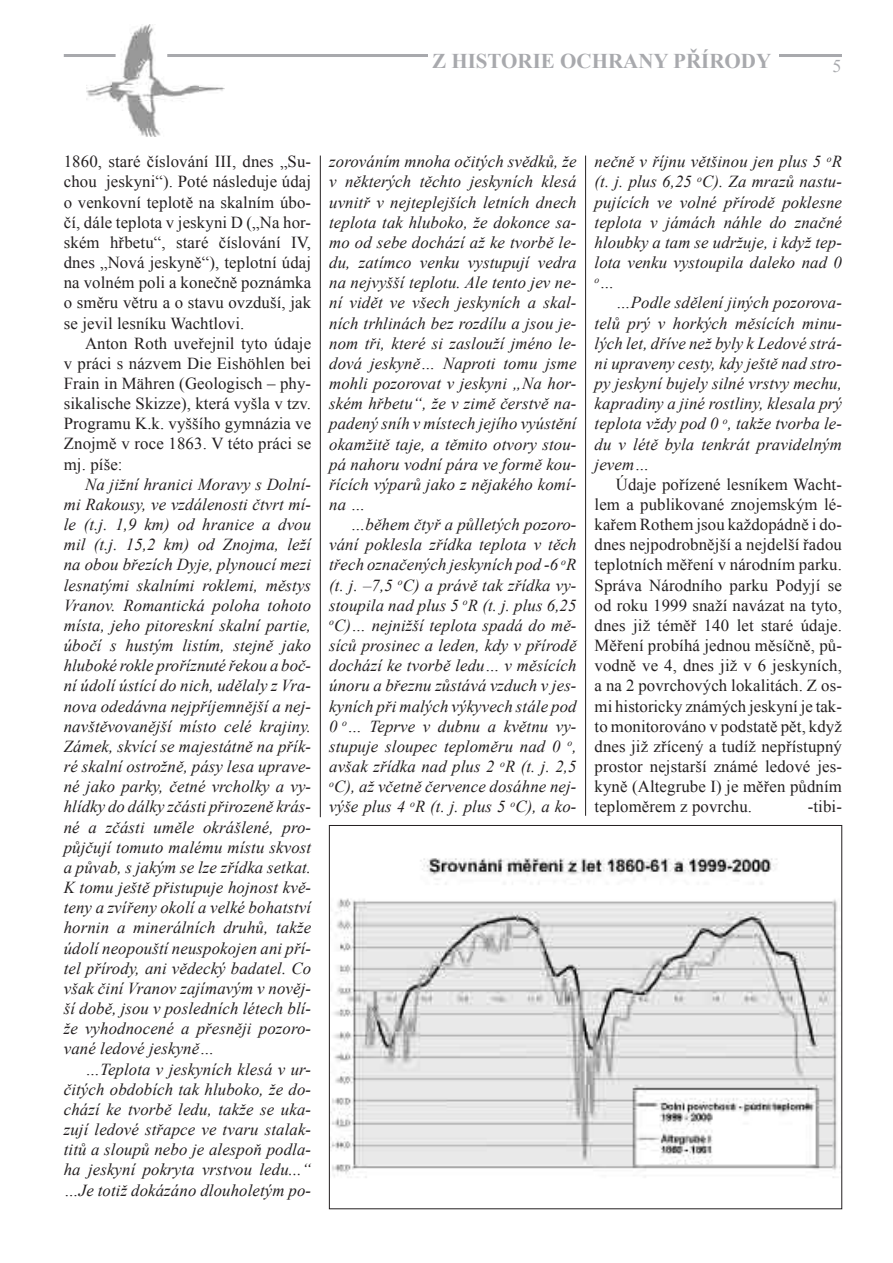
<style>
.page{position:relative;width:893px;height:1263px;background:#fff}
.page>*{position:absolute;margin:0;border:0;box-sizing:border-box;transform-origin:0 0}
.t1{font:700 21px "Times New Roman";color:#a8a9ad}
.t2{font:18px "Times New Roman";color:#a8a9ad}
.t3{font:italic 16.8px/20.1px "Times New Roman";letter-spacing:.005em;color:#231f20;text-align:justify}
.t4{font:16.8px/20.1px "Times New Roman";letter-spacing:.005em;color:#231f20;text-align:justify}
.t5{font:italic 9.75px "Times New Roman";color:#231f20}
.s1{font-size:16.8px}
</style>
<div class="page">
<img style="left:86px;top:25px;width:138px;height:112px">
<hr style="left:64px;top:54px;width:52px;height:3px;background:#a8a9ad">
<hr style="left:167px;top:54px;width:505px;height:3px;background:#a8a9ad">
<hr style="left:778px;top:54px;width:64px;height:3px;background:#a8a9ad">
<hr style="left:320px;top:156px;width:1px;height:661px;background:#231f20">
<img style="left:331px;top:858px;width:509px;height:320px">
<hr style="left:585px;top:156px;width:1px;height:660px;background:#231f20">
<div style="left:428px;top:54px;width:350px;height:19px;background:#fff"></div>
<p class="t1" style="left:432px;top:47px;width:340px">Z HISTORIE OCHRANY PŘÍRODY</p>
<p class="t2" style="left:832px;top:53px;width:10px">5</p>
<p class="t4" style="left:64px;top:151px;width:249px">1860, staré číslování III, dnes „Su&shy;chou jeskyni“). Poté následuje údaj o venkovní teplotě na skalním úbo&shy;čí, dále teplota v jeskyni D („Na hor&shy;ském hřbetu“, staré číslování IV, dnes „Nová jeskyně“), teplotní údaj na volném poli a konečně poznámka o směru větru a o stavu ovzduší, jak se jevil lesníku Wachtlovi.</p>
<p class="t4" style="left:64px;top:333px;width:249px;text-indent:21px">Anton Roth uveřejnil tyto údaje v práci s názvem Die Eishöhlen bei Frain in Mähren (Geologisch – phy&shy;sikalische Skizze), která vyšla v tzv.<br>Programu K.k. vyššího gymnázia ve Znojmě v roce 1863. V této práci se mj. píše:</p>
<p class="t3" style="left:64px;top:474px;width:249px;text-indent:21px">Na jižní hranici Moravy s Dolní&shy;mi Rakousy, ve vzdálenosti čtvrt mí&shy;le (t.j. 1,9 km) od hranice a dvou mil (t.j. 15,2 km) od Znojma, leží na obou březích Dyje, plynoucí mezi lesnatými skalními roklemi, městys Vranov. Romantická poloha tohoto místa, jeho pitoreskní skalní partie, úbočí s hustým listím, stejně jako hluboké rokle proříznuté řekou a boč&shy;ní údolí ústící do nich, udělaly z Vra&shy;nova odedávna nejpříjemnější a nej&shy;navštěvovanější místo celé krajiny.<br>Zámek, skvící se majestátně na přík&shy;ré skalní ostrožně, pásy lesa uprave&shy;né jako parky, četné vrcholky a vy&shy;hlídky do dálky zčásti přirozeně krás&shy;né a zčásti uměle okrášlené, pro&shy;půjčují tomuto malému místu skvost a půvab, s jakým se lze zřídka setkat.<br>K tomu ještě přistupuje hojnost kvě&shy;teny a zvířeny okolí a velké bohatství hornin a minerálních druhů, takže údolí neopouští neuspokojen ani pří&shy;tel přírody, ani vědecký badatel. Co však činí Vranov zajímavým v nověj&shy;ší době, jsou v posledních létech blí&shy;že vyhodnocené a přesněji pozoro&shy;vané ledové jeskyně…</p>
<p class="t3" style="left:64px;top:1058px;width:249px;text-indent:21px">…Teplota v jeskyních klesá v ur&shy;čitých obdobích tak hluboko, že do&shy;chází ke tvorbě ledu, takže se uka&shy;zují ledové střapce ve tvaru stalak&shy;titů a sloupů nebo je alespoň podla&shy;ha jeskyní pokryta vrstvou ledu...“ …Je totiž dokázáno dlouholetým po-</p>
<p class="t3" style="left:329px;top:151px;width:249px">zorováním mnoha očitých svědků, že v některých těchto jeskyních klesá uvnitř v nejteplejších letních dnech teplota tak hluboko, že dokonce sa&shy;mo od sebe dochází až ke tvorbě le&shy;du, zatímco venku vystupují vedra na nejvyšší teplotu. Ale tento jev ne&shy;ní vidět ve všech jeskyních a skal&shy;ních trhlinách bez rozdílu a jsou je&shy;nom tři, které si zaslouží jméno le&shy;dová jeskyně… Naproti tomu jsme mohli pozorovat v jeskyni „Na hor&shy;ském hřbetu“, že v zimě čerstvě na&shy;padený sníh v místech jejího vyústění okamžitě taje, a těmito otvory stou&shy;pá nahoru vodní pára ve formě kou&shy;řících výparů jako z nějakého komí&shy;na …</p>
<p class="t3" style="left:329px;top:514px;width:249px;text-indent:21px">…během čtyř a půlletých pozoro&shy;vání poklesla zřídka teplota v těch třech označených jeskyních pod -6 <sup>o</sup>R (t. j. –7,5 <sup>o</sup>C) a právě tak zřídka vy&shy;stoupila nad plus 5 <sup>o</sup>R (t. j. plus 6,25 <sup>o</sup>C)… nejnižší teplota spadá do mě&shy;síců prosinec a leden, kdy v přírodě dochází ke tvorbě ledu… v měsících únoru a březnu zůstává vzduch v jes&shy;kyních při malých výkyvech stále pod 0 <sup>o</sup>… Teprve v dubnu a květnu vy&shy;stupuje sloupec teploměru nad 0 <sup>o</sup>, avšak zřídka nad plus 2 <sup>o</sup>R (t. j. 2,5 <sup>o</sup>C), až včetně července dosáhne nej&shy;výše plus 4 <sup>o</sup>R (t. j. plus 5 <sup>o</sup>C), a ko-</p>
<p class="t3" style="left:595px;top:151px;width:249px">nečně v říjnu většinou jen plus 5 <sup>o</sup>R (t. j. plus 6,25 <sup>o</sup>C). Za mrazů nastu&shy;pujících ve volné přírodě poklesne teplota v jámách náhle do značné hloubky a tam se udržuje, i když tep&shy;lota venku vystoupila daleko nad 0</p>
<p class="t5" style="left:595px;top:273px;width:21px">o<span class="s1">…</span></p>
<p class="t3" style="left:595px;top:292px;width:249px;text-indent:21px">…Podle sdělení jiných pozorova&shy;telů prý v horkých měsících minu&shy;lých let, dříve než byly k Ledové strá&shy;ni upraveny cesty, kdy ještě nad stro&shy;py jeskyní bujely silné vrstvy mechu, kapradiny a jiné rostliny, klesala prý teplota vždy pod 0 <sup>o</sup>, takže tvorba le&shy;du v létě byla tenkrát pravidelným jevem…</p>
<p class="t4" style="left:595px;top:474px;width:249px;text-indent:21px">Údaje pořízené lesníkem Wacht&shy;lem a publikované znojemským lé&shy;kařem Rothem jsou každopádně i do&shy;dnes nejpodrobnější a nejdelší řadou teplotních měření v národním parku.<br>Správa Národního parku Podyjí se od roku 1999 snaží navázat na tyto, dnes již téměř 140 let staré údaje.<br>Měření probíhá jednou měsíčně, pů&shy;vodně ve 4, dnes již v 6 jeskyních, a na 2 povrchových lokalitách. Z os&shy;mi historicky známých jeskyní je tak&shy;to monitorováno v podstatě pět, když dnes již zřícený a tudíž nepřístupný prostor nejstarší známé ledové jes&shy;kyně (Altegrube I) je měřen půdním teploměrem z povrchu.</p>
<p class="t4" style="left:808px;top:796px;width:36px">-tibi-</p>
</div>
